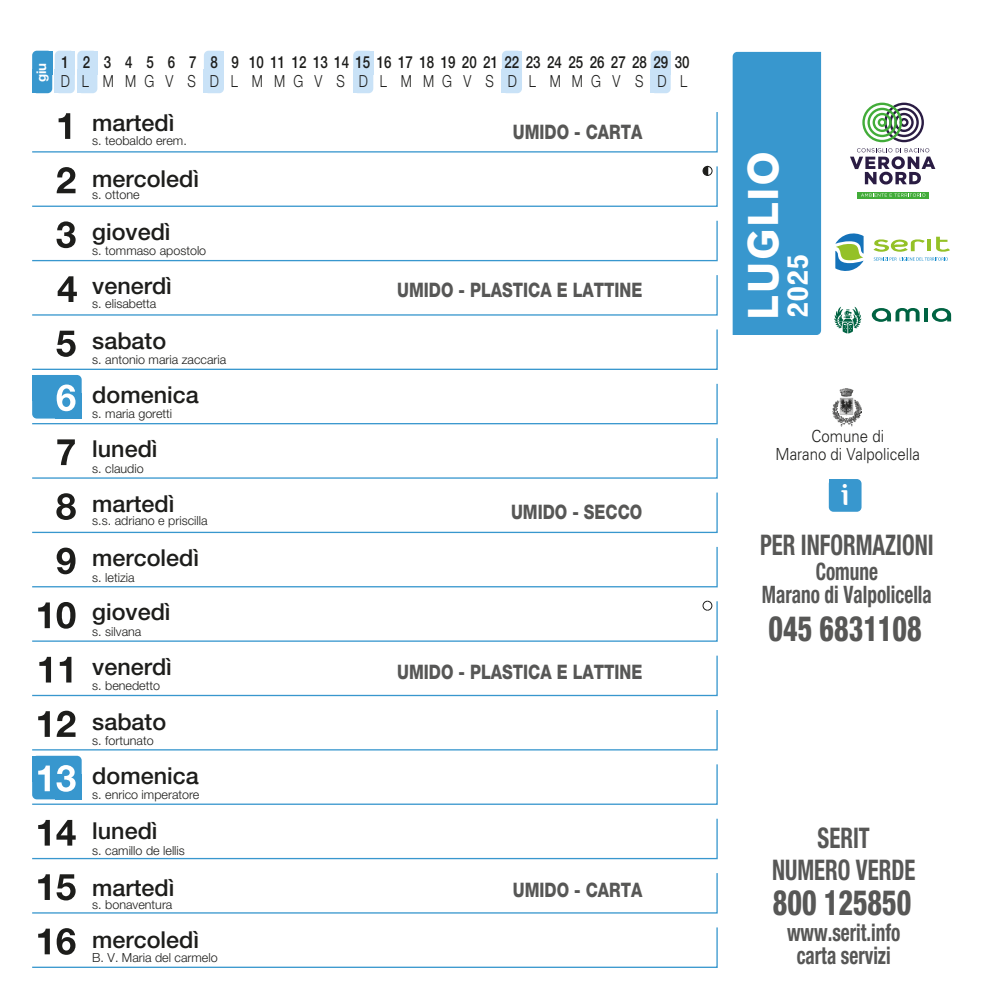
<style>
.page{position:relative;width:991px;height:992px;background:#fff}
.page>*{position:absolute;margin:0;border:0;box-sizing:border-box;transform-origin:0 0}
.t1{font:700 41.65px "Grotesque";color:#fff}
.t2{font:800 condensed 35px "Helvetica Neue LT Std";color:#575756;scale:.8 1}
.t3{font:31.32px "Brig Maven";color:#fff}
.t4{font:700 condensed 28.53px "Helvetica Neue LT Std";color:#575756;scale:.8 1}
.t5{font:700 28px "Grotesque";color:#fff;scale:1.08 1}
.t6{font:700 condensed 24.15px/22.8px "Helvetica Neue LT Std";color:#575756;text-align:center;scale:.8 1}
.t7{font:500 23.28px "Helvetica Neue LT Std";color:#1d1d1b}
.t8{font:800 19.95px "Helvetica Neue LT Std";color:#575756;scale:.8 1}
.t9{font:500 16.62px "Helvetica Neue LT Std";color:#1d1d1b;scale:.8 1}
.t10{font:300 16.62px "Helvetica Neue LT Std";color:#1d1d1b;scale:.8 1}
.t11{font:300 16.62px/17.5px "Univers LT Std";color:#1d1d1b;text-align:center;scale:.9 1}
.t12{font:700 13.3px "Helvetica Neue LT Std";color:#fff}
.t13{font:300 12.42px "Helvetica Neue";color:#1d1d1b}
</style>
<div class="page">
<div style="left:55px;top:51px;width:20px;height:42px;background:#c9e2f7;border-radius:5px"></div>
<div style="left:55px;top:70px;width:10px;height:23px;background:#c9e2f7"></div>
<div style="left:65px;top:51px;width:10px;height:23px;background:#c9e2f7"></div>
<div style="left:77px;top:51px;width:20px;height:42px;background:#c9e2f7;border-radius:5px"></div>
<div style="left:77px;top:70px;width:10px;height:23px;background:#c9e2f7"></div>
<div style="left:87px;top:51px;width:10px;height:23px;background:#c9e2f7"></div>
<div style="left:204px;top:51px;width:20px;height:42px;background:#c9e2f7;border-radius:5px"></div>
<div style="left:204px;top:70px;width:10px;height:23px;background:#c9e2f7"></div>
<div style="left:214px;top:51px;width:10px;height:23px;background:#c9e2f7"></div>
<div style="left:353px;top:51px;width:20px;height:42px;background:#c9e2f7;border-radius:5px"></div>
<div style="left:353px;top:70px;width:10px;height:23px;background:#c9e2f7"></div>
<div style="left:363px;top:51px;width:10px;height:23px;background:#c9e2f7"></div>
<div style="left:502px;top:51px;width:20px;height:42px;background:#c9e2f7;border-radius:5px"></div>
<div style="left:502px;top:70px;width:10px;height:23px;background:#c9e2f7"></div>
<div style="left:512px;top:51px;width:10px;height:23px;background:#c9e2f7"></div>
<div style="left:650px;top:51px;width:20px;height:42px;background:#c9e2f7;border-radius:5px"></div>
<div style="left:650px;top:70px;width:10px;height:23px;background:#c9e2f7"></div>
<div style="left:660px;top:51px;width:10px;height:23px;background:#c9e2f7"></div>
<div style="left:32px;top:755px;width:50px;height:44px;background:#3897ce;border-radius:5px"></div>
<div style="left:32px;top:755px;width:26px;height:26px;background:#3897ce"></div>
<div style="left:32px;top:375px;width:50px;height:43px;background:#3897ce;border-radius:5px"></div>
<div style="left:32px;top:375px;width:26px;height:25px;background:#3897ce"></div>
<svg style="left:32px;top:655px;width:686px;height:41px"></svg>
<svg style="left:32px;top:275px;width:686px;height:41px"></svg>
<div style="left:32px;top:51px;width:20px;height:42px;background:#3897ce;border-radius:5px"></div>
<div style="left:32px;top:70px;width:10px;height:23px;background:#3897ce"></div>
<div style="left:42px;top:51px;width:10px;height:23px;background:#3897ce"></div>
<svg style="left:32px;top:927px;width:686px;height:41px"></svg>
<svg style="left:32px;top:873px;width:686px;height:41px"></svg>
<svg style="left:32px;top:818px;width:686px;height:41px"></svg>
<svg style="left:32px;top:763px;width:686px;height:42px"></svg>
<svg style="left:32px;top:710px;width:686px;height:41px"></svg>
<svg style="left:32px;top:546px;width:686px;height:42px"></svg>
<svg style="left:32px;top:492px;width:686px;height:41px"></svg>
<svg style="left:32px;top:438px;width:686px;height:41px"></svg>
<svg style="left:32px;top:382px;width:686px;height:43px"></svg>
<svg style="left:32px;top:329px;width:686px;height:41px"></svg>
<svg style="left:32px;top:220px;width:686px;height:42px"></svg>
<svg style="left:32px;top:112px;width:686px;height:41px"></svg>
<svg style="left:32px;top:165px;width:686px;height:42px"></svg>
<svg style="left:32px;top:600px;width:686px;height:42px"></svg>
<div style="left:828px;top:479px;width:33px;height:32px;background:#3897ce;border-radius:5px"></div>
<div style="left:828px;top:479px;width:18px;height:19px;background:#3897ce"></div>
<div style="left:732px;top:52px;width:88px;height:283px;background:#3897ce"></div>
<svg style="left:835px;top:233px;width:28px;height:38px"></svg>
<svg style="left:873px;top:237px;width:76px;height:24px"></svg>
<div style="left:857px;top:192px;width:71px;height:6px;background:#42ac39"></div>
<svg style="left:862px;top:103px;width:61px;height:39px"></svg>
<svg style="left:861px;top:193px;width:64px;height:4px"></svg>
<svg style="left:850px;top:148px;width:85px;height:36px"></svg>
<svg style="left:871px;top:308px;width:48px;height:14px"></svg>
<svg style="left:931px;top:308px;width:19px;height:14px"></svg>
<svg style="left:924px;top:308px;width:3px;height:13px"></svg>
<svg style="left:834px;top:306px;width:27px;height:27px"></svg>
<img style="left:832px;top:388px;width:29px;height:38px">
<p class="t12" style="left:33px;top:82px;width:21px;rotate:-90deg">giu</p>
<h3 class="t9" style="left:61px;top:52px;width:91px">1234</h3>
<h3 class="t10" style="left:61px;top:71px;width:13px">D</h3>
<h3 class="t10" style="left:82px;top:71px;width:10px">L</h3>
<h3 class="t10" style="left:103px;top:71px;width:15px">M</h3>
<h3 class="t10" style="left:125px;top:71px;width:15px">M</h3>
<h3 class="t9" style="left:146px;top:52px;width:11px">5</h3>
<h3 class="t10" style="left:144px;top:71px;width:14px">G</h3>
<h3 class="t9" style="left:168px;top:52px;width:11px">6</h3>
<h3 class="t10" style="left:166px;top:71px;width:11px">V</h3>
<h3 class="t9" style="left:189px;top:52px;width:11px">7</h3>
<h3 class="t9" style="left:210px;top:52px;width:11px">8</h3>
<h3 class="t9" style="left:231px;top:52px;width:11px">9</h3>
<h3 class="t9" style="left:249px;top:52px;width:552px">10 11 12 13 14 15 16 17 18 19 20 21 22 23 24 25 26 27 28 29 30</h3>
<h3 class="t10" style="left:187px;top:71px;width:12px">S</h3>
<h3 class="t10" style="left:210px;top:71px;width:13px">D</h3>
<h3 class="t10" style="left:231px;top:71px;width:10px">L</h3>
<h3 class="t10" style="left:252px;top:71px;width:15px">M</h3>
<h3 class="t10" style="left:274px;top:71px;width:15px">M</h3>
<h3 class="t10" style="left:293px;top:71px;width:14px">G</h3>
<h3 class="t10" style="left:314px;top:71px;width:11px">V</h3>
<h3 class="t10" style="left:336px;top:71px;width:12px">S</h3>
<h3 class="t10" style="left:359px;top:71px;width:13px">D</h3>
<h3 class="t10" style="left:380px;top:71px;width:10px">L</h3>
<h3 class="t10" style="left:400px;top:71px;width:15px">M</h3>
<h3 class="t10" style="left:423px;top:71px;width:15px">M</h3>
<h3 class="t10" style="left:442px;top:71px;width:14px">G</h3>
<h3 class="t10" style="left:463px;top:71px;width:11px">V</h3>
<h3 class="t10" style="left:485px;top:71px;width:12px">S</h3>
<h3 class="t10" style="left:507px;top:71px;width:13px">D</h3>
<h3 class="t10" style="left:635px;top:71px;width:41px">S D</h3>
<h3 class="t10" style="left:549px;top:71px;width:15px">M</h3>
<h3 class="t10" style="left:572px;top:71px;width:15px">M</h3>
<h3 class="t10" style="left:591px;top:71px;width:14px">G</h3>
<h3 class="t10" style="left:612px;top:71px;width:11px">V</h3>
<h3 class="t10" style="left:528px;top:71px;width:10px">L</h3>
<h3 class="t10" style="left:680px;top:71px;width:10px">L</h3>
<h3 class="t7" style="left:92px;top:109px;width:84px">martedì</h3>
<h3 class="t7" style="left:92px;top:165px;width:108px">mercoledì</h3>
<h3 class="t7" style="left:92px;top:218px;width:80px">giovedì</h3>
<h3 class="t7" style="left:92px;top:272px;width:81px">venerdì</h3>
<h3 class="t7" style="left:92px;top:326px;width:75px">sabato</h3>
<h3 class="t7" style="left:92px;top:381px;width:108px">domenica</h3>
<h3 class="t7" style="left:92px;top:435px;width:67px">lunedì</h3>
<h3 class="t7" style="left:92px;top:489px;width:84px">martedì</h3>
<h3 class="t7" style="left:92px;top:544px;width:108px">mercoledì</h3>
<p class="t13" style="left:92px;top:133px;width:96px">s. teobaldo erem.</p>
<p class="t13" style="left:92px;top:187px;width:49px">s. ottone</p>
<p class="t13" style="left:92px;top:243px;width:115px">s. tommaso apostolo</p>
<p class="t13" style="left:92px;top:296px;width:66px">s. elisabetta</p>
<p class="t13" style="left:92px;top:352px;width:135px">s. antonio maria zaccaria</p>
<p class="t13" style="left:92px;top:406px;width:81px">s. maria goretti</p>
<p class="t13" style="left:92px;top:461px;width:53px">s. claudio</p>
<p class="t13" style="left:92px;top:513px;width:117px">s.s. adriano e priscilla</p>
<p class="t13" style="left:92px;top:569px;width:44px">s. letizia</p>
<h3 class="t7" style="left:92px;top:598px;width:80px">giovedì</h3>
<h3 class="t7" style="left:92px;top:653px;width:81px">venerdì</h3>
<h3 class="t7" style="left:92px;top:707px;width:75px">sabato</h3>
<h3 class="t7" style="left:92px;top:762px;width:108px">domenica</h3>
<h3 class="t7" style="left:92px;top:816px;width:67px">lunedì</h3>
<p class="t13" style="left:92px;top:624px;width:51px">s. silvana</p>
<p class="t13" style="left:92px;top:678px;width:69px">s. benedetto</p>
<p class="t13" style="left:92px;top:732px;width:63px">s. fortunato</p>
<p class="t13" style="left:92px;top:787px;width:108px">s. enrico imperatore</p>
<p class="t13" style="left:92px;top:843px;width:94px">s. camillo de lellis</p>
<h3 class="t7" style="left:92px;top:874px;width:84px">martedì</h3>
<p class="t13" style="left:92px;top:897px;width:82px">s. bonaventura</p>
<h3 class="t7" style="left:92px;top:925px;width:108px">mercoledì</h3>
<p class="t13" style="left:92px;top:950px;width:127px">B. V. Maria del carmelo</p>
<h3 class="t8" style="left:512px;top:120px;width:163px">UMIDO - CARTA</h3>
<h3 class="t8" style="left:397px;top:278px;width:308px">UMIDO - PLASTICA E LATTINE</h3>
<h3 class="t8" style="left:511px;top:499px;width:166px">UMIDO - SECCO</h3>
<h3 class="t8" style="left:397px;top:659px;width:308px">UMIDO - PLASTICA E LATTINE</h3>
<h3 class="t8" style="left:512px;top:878px;width:163px">UMIDO - CARTA</h3>
<h1 class="t1" style="left:738px;top:321px;width:171px;rotate:-90deg">LUGLIO</h1>
<h3 class="t5" style="left:781px;top:316px;width:59px;rotate:-90deg">2025</h3>
<h3 class="t11" style="left:775px;top:427px;width:162px">Comune di<br>Marano di Valpolicella</h3>
<h3 class="t3" style="left:841px;top:477px;width:9px">i</h3>
<h3 class="t4" style="left:760px;top:527px;width:218px">PER INFORMAZIONI</h3>
<h3 class="t6" style="left:761px;top:559px;width:214px">Comune<br>Marano di Valpolicella</h3>
<h2 class="t2" style="left:768px;top:607px;width:193px">045 6831108</h2>
<h3 class="t4" style="left:817px;top:820px;width:67px">SERIT</h3>
<h3 class="t4" style="left:772px;top:852px;width:181px">NUMERO VERDE</h3>
<h2 class="t2" style="left:772px;top:880px;width:174px">800 125850</h2>
<h3 class="t6" style="left:787px;top:920px;width:143px">www.serit.info carta servizi</h3>
</div>
